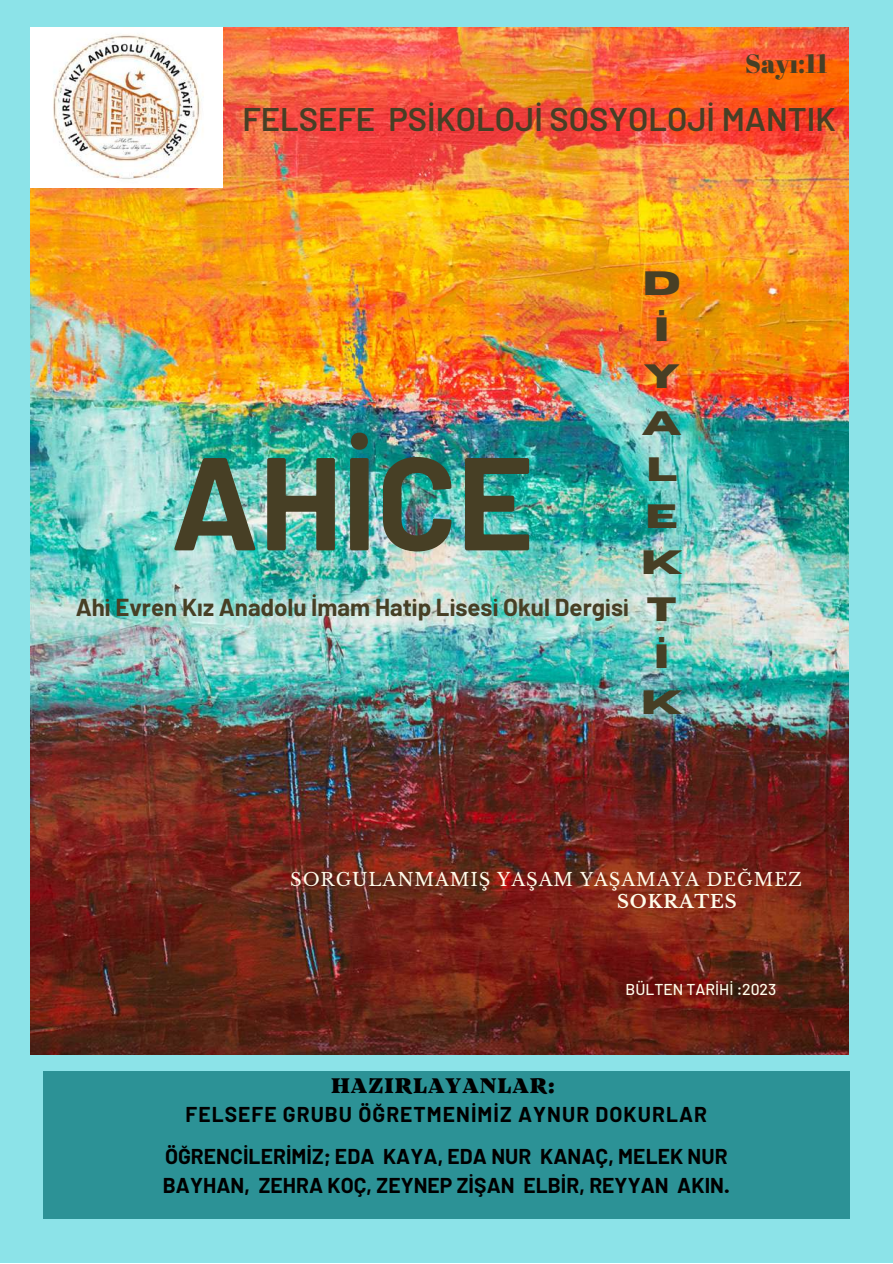
<style>
.page{position:relative;width:893px;height:1264px;background:#fff}
.page>*{position:absolute;margin:0;border:0;box-sizing:border-box;transform-origin:0 0}
.t1{font:700 131.85px "Barlow";color:#473f25}
.t2{font:700 33.6px/46.5px "Horizon";color:#473f25;text-align:center}
.t3{font:600 32.7px "Barlow";color:#473f25}
.t4{font:26.4px "Abril Fatface";color:#473f25}
.t5{font:700 24px "Barlow";color:#473f25}
.t6{font:700 21px/29.2px "Barlow";letter-spacing:.005em;color:#000}
.t7{font:700 21px "Barlow";letter-spacing:.05em;color:#000}
.t8{font:800 21px "Arsenica Antiqua";letter-spacing:.05em;color:#000}
.t9{font:18px "Libre Baskerville";letter-spacing:.05em;color:#fffceb}
.t10{font:700 18px "Libre Baskerville";letter-spacing:.05em;color:#fffceb}
.t11{font:500 15.75px "Barlow";color:#fffceb}
</style>
<div class="page">
<div style="left:0;top:0;width:892px;height:1262px;background:#8ce3e8"></div>
<img style="left:30px;top:28px;width:818px;height:1026px">
<div style="left:43px;top:1071px;width:806px;height:147px;background:#2c9296"></div>
<img style="left:30px;top:28px;width:192px;height:160px">
<p class="t4" style="left:745px;top:45px;width:84px">Sayı:11</p>
<h3 class="t3" style="left:242px;top:98px;width:594px">FELSEFE PSİKOLOJİ SOSYOLOJİ MANTIK</h3>
<h1 class="t1" style="left:170px;top:418px;width:365px">AHİCE</h1>
<p class="t5" style="left:76px;top:591px;width:552px">Ahi Evren Kız Anadolu İmam Hatip Lisesi Okul Dergisi</p>
<h2 class="t2" style="left:641px;top:261px;width:43px">D<br>İ<br>Y<br>A<br>L<br>E<br>K<br>T<br>İ<br>K</h2>
<p class="t9" style="left:290px;top:868px;width:513px">SORGULANMAMIŞ YAŞAM YAŞAMAYA DEĞMEZ</p>
<p class="t10" style="left:617px;top:891px;width:121px">SOKRATES</p>
<p class="t11" style="left:625px;top:979px;width:152px">BÜLTEN TARİHİ :2023</p>
<p class="t8" style="left:331px;top:1077px;width:225px">HAZIRLAYANLAR:</p>
<p class="t7" style="left:186px;top:1100px;width:523px">FELSEFE GRUBU ÖĞRETMENİMİZ AYNUR DOKURLAR</p>
<p class="t6" style="left:163px;top:1140px;width:568px">ÖĞRENCİLERİMİZ; EDA KAYA, EDA NUR KANAÇ, MELEK NUR<br>BAYHAN, ZEHRA KOÇ, ZEYNEP ZİŞAN ELBİR, REYYAN AKIN.</p>
</div>
